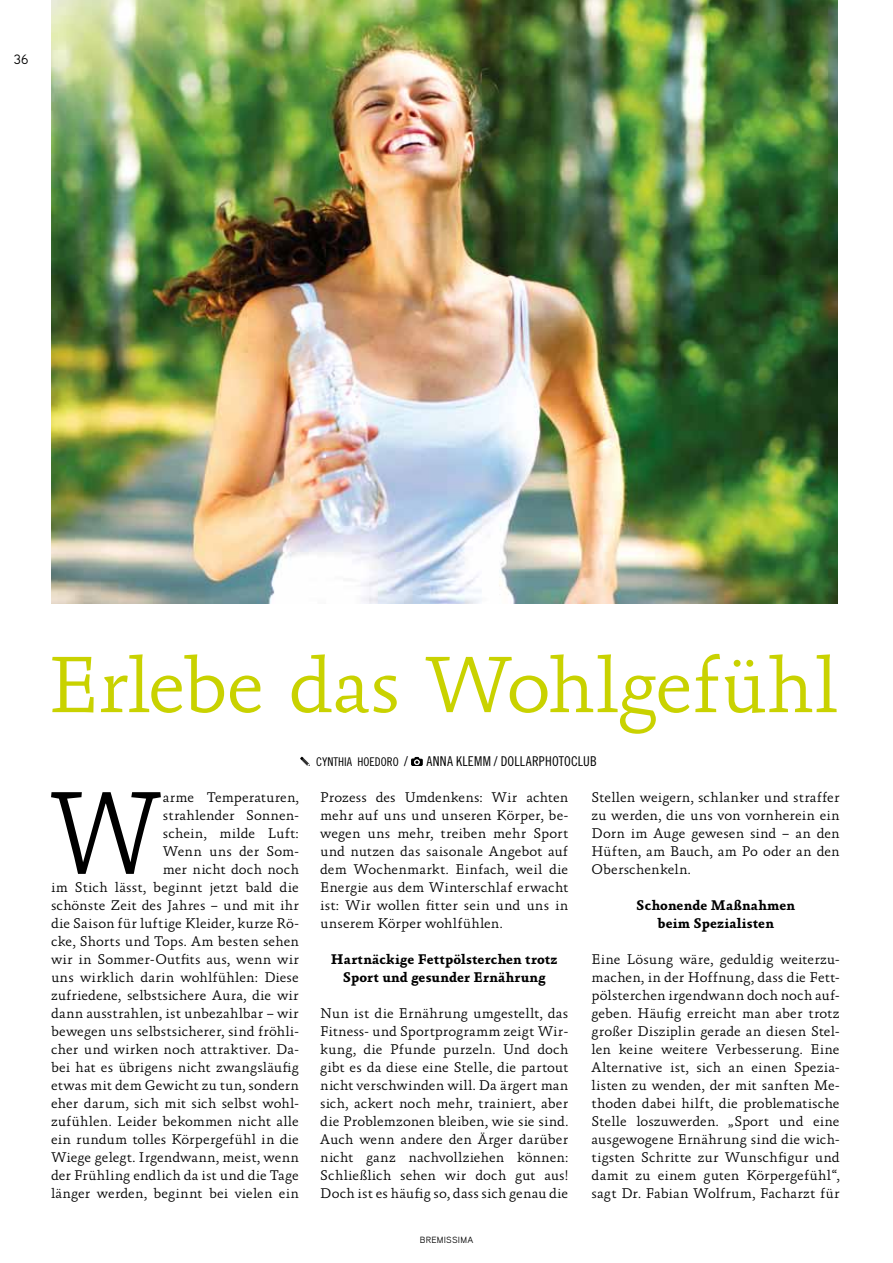
<style>
.page{position:relative;width:893px;height:1263px;background:#fff}
.page>*{position:absolute;margin:0;border:0;box-sizing:border-box;transform-origin:0 0}
.t1{font:300 119.85px "Absara";color:#000;scale:.86 1}
.t2{font:300 81px "Absara";letter-spacing:-.025em;color:#c9d200}
.t3{font:300 14.25px/18px "Absara";letter-spacing:.005em;color:#000;text-align:justify}
.t4{font:700 14.25px/18px "Absara OT";letter-spacing:.02em;color:#000;text-align:center}
.t5{font:13.5px "Trade Gothic Cond Eighteen";color:#000}
.t6{font:13.5px "Aaux Pro";color:#000}
.t7{font:12px "Trade Gothic Cond Eighteen";color:#000}
.t8{font:9px "Aaux Pro";letter-spacing:.025em;color:#000}
</style>
<div class="page">
<img style="left:51px;top:0;width:787px;height:604px">
<svg style="left:300px;top:757px;width:10px;height:9px"></svg>
<svg style="left:411px;top:757px;width:12px;height:9px"></svg>
<p class="t6" style="left:14px;top:51px;width:16px">36</p>
<h2 class="t2" style="left:48px;top:643px;width:791px">Erlebe das Wohlgefühl</h2>
<p class="t7" style="left:316px;top:754px;width:18px">CYNTHIA</p>
<p class="t7" style="left:358px;top:754px;width:7px">HOEDORO</p>
<p class="t5" style="left:404px;top:753px;width:5px">/</p>
<p class="t5" style="left:427px;top:753px;width:44px">ANNA KLEMM</p>
<p class="t5" style="left:494px;top:753px;width:21px">/ DOLLARPHOTOCLUB</p>
<p class="t3" style="left:51px;top:789px;width:249px;text-align:right">arme Temperaturen,<br>strahlender Sonnen-<br>schein, milde Luft:<br>Wenn uns der Som-<br>mer nicht doch noch<br>im Stich lässt, beginnt jetzt bald die schönste Zeit des Jahres – und mit ihr die Saison für luftige Kleider, kurze Rö&shy;cke, Shorts und Tops. Am besten sehen wir in Sommer-Outfits aus, wenn wir uns wirklich darin wohlfühlen: Diese zufriedene, selbstsichere Aura, die wir dann ausstrahlen, ist unbezahlbar – wir bewegen uns selbstsicherer, sind fröhli&shy;cher und wirken noch attraktiver. Da&shy;bei hat es übrigens nicht zwangsläufig etwas mit dem Gewicht zu tun, sondern eher darum, sich mit sich selbst wohl&shy;zufühlen. Leider bekommen nicht alle ein rundum tolles Körpergefühl in die Wiege gelegt. Irgendwann, meist, wenn der Frühling endlich da ist und die Tage länger werden, beginnt bei vielen ein</p>
<p class="t3" style="left:320px;top:789px;width:250px">Prozess des Umdenkens: Wir achten mehr auf uns und unseren Körper, be&shy;wegen uns mehr, treiben mehr Sport und nutzen das saisonale Angebot auf dem Wochenmarkt. Einfach, weil die Energie aus dem Winterschlaf erwacht ist: Wir wollen fitter sein und uns in unserem Körper wohlfühlen.</p>
<h1 class="t1" style="left:49px;top:772px;width:133px">W</h1>
<p class="t4" style="left:331px;top:951px;width:228px">Hartnäckige Fettpölsterchen trotz<br>Sport und gesunder Ernährung</p>
<p class="t3" style="left:320px;top:1005px;width:250px">Nun ist die Ernährung umgestellt, das Fitness- und Sportprogramm zeigt Wir&shy;kung, die Pfunde purzeln. Und doch gibt es da diese eine Stelle, die partout nicht verschwinden will. Da ärgert man sich, ackert noch mehr, trainiert, aber die Problemzonen bleiben, wie sie sind.<br>Auch wenn andere den Ärger darüber nicht ganz nachvollziehen können:<br>Schließlich sehen wir doch gut aus!<br>Doch ist es häufig so, dass sich genau die</p>
<p class="t8" style="left:420px;top:1234px;width:55px">BREMISSIMA</p>
<p class="t3" style="left:592px;top:789px;width:250px">Stellen weigern, schlanker und straffer zu werden, die uns von vornherein ein Dorn im Auge gewesen sind – an den Hüften, am Bauch, am Po oder an den Oberschenkeln.</p>
<p class="t4" style="left:636px;top:897px;width:160px">Schonende Maßnahmen beim Spezialisten</p>
<p class="t3" style="left:592px;top:951px;width:250px">Eine Lösung wäre, geduldig weiterzu&shy;machen, in der Hoffnung, dass die Fett&shy;pölsterchen irgendwann doch noch auf&shy;geben. Häufig erreicht man aber trotz großer Disziplin gerade an diesen Stel&shy;len keine weitere Verbesserung. Eine Alternative ist, sich an einen Spezia&shy;listen zu wenden, der mit sanften Me&shy;thoden dabei hilft, die problematische Stelle loszuwerden. „Sport und eine ausgewogene Ernährung sind die wich&shy;tigsten Schritte zur Wunschfigur und damit zu einem guten Körpergefühl“, sagt Dr. Fabian Wolfrum, Facharzt für</p>
</div>
